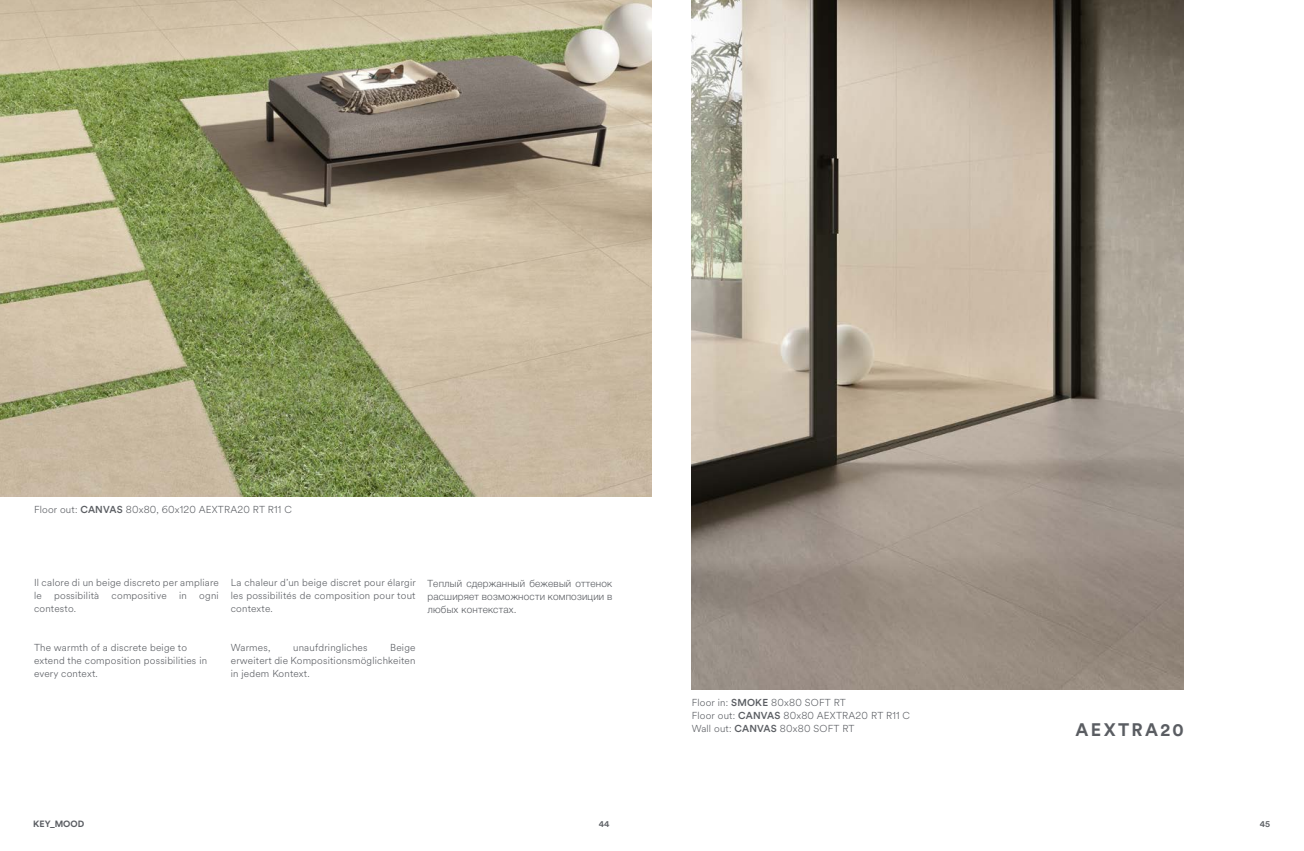
<style>
.page{position:relative;width:1304px;height:851px;background:#fff}
.page>*{position:absolute;margin:0;border:0;box-sizing:border-box;transform-origin:0 0}
.t1{font:700 18px "Circular Std";letter-spacing:.13em;color:#5a5d62}
.t2{font:10px/13px "Circular Spotify Text Light 2";letter-spacing:.02em;color:#5a5d62;text-align:justify}
.t3{font:10px/13px "Helvetica Neue LTCYR Light 2";letter-spacing:.02em;color:#5a5d62;text-align:justify}
.t4{font:700 9px "Circular Std";color:#5a5d62}
.t5{font:500 9px "Circular Std";color:#5a5d62}
.s1{font-family:"Circular Std";font-weight:500}
</style>
<div class="page">
<img style="left:0;top:0;width:652px;height:496px">
<img style="left:692px;top:0;width:491px;height:689px">
<p class="t2" style="left:34px;top:503px;width:259px">Floor out: <span class="s1">CANVAS</span> 80x80, 60x120 AEXTRA20 RT R11 C</p>
<p class="t2" style="left:34px;top:576px;width:186px">Il calore di un beige discreto per ampliare le possibilità compositive in ogni contesto.</p>
<p class="t2" style="left:34px;top:641px;width:175px;text-align:left">The warmth of a discrete beige to extend the composition possibilities in every context.</p>
<p class="t2" style="left:231px;top:576px;width:187px">La chaleur d’un beige discret pour élargir les possibilités de composition pour tout contexte.</p>
<p class="t2" style="left:231px;top:641px;width:41px">Warmes,</p>
<p class="t2" style="left:293px;top:641px;width:76px">unaufdringliches</p>
<p class="t2" style="left:231px;top:641px;width:186px;text-indent:159px">Beige erweitert die Kompositionsmöglichkeiten in jedem Kontext.</p>
<p class="t3" style="left:428px;top:576px;width:186px">Теплый сдержанный бежевый оттенок расширяет возможности композиции в любых контекстах.</p>
<p class="t2" style="left:692px;top:696px;width:220px;text-align:left">Floor in: <span class="s1">SMOKE</span> 80x80 SOFT RT<br>Floor out: <span class="s1">CANVAS</span> 80x80 AEXTRA20 RT R11 C<br>Wall out: <span class="s1">CANVAS</span> 80x80 SOFT RT</p>
<h1 class="t1" style="left:1075px;top:718px;width:110px">AEXTRA20</h1>
<p class="t4" style="left:33px;top:818px;width:53px">KEY_MOOD</p>
<p class="t5" style="left:599px;top:818px;width:12px">44</p>
<p class="t5" style="left:1260px;top:818px;width:12px">45</p>
</div>
